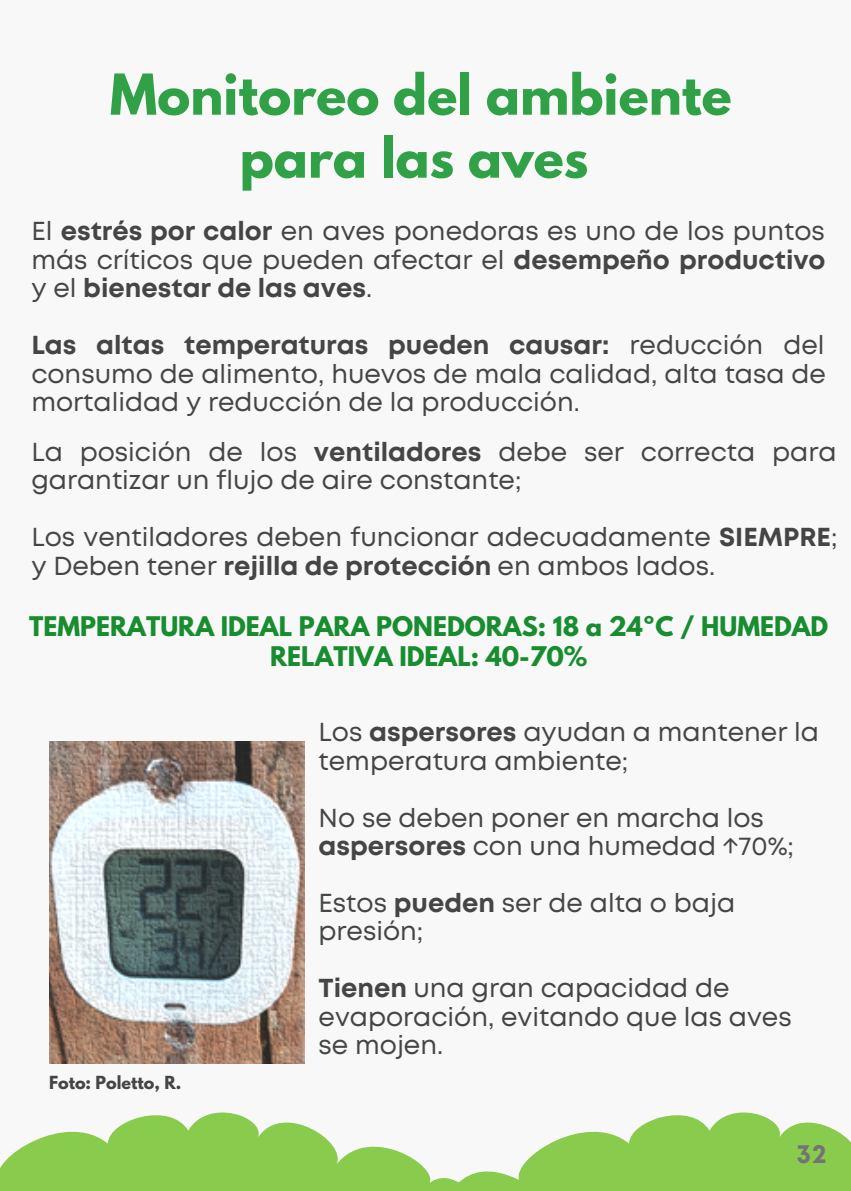
<style>
.page{position:relative;width:851px;height:1191px;background:#fff}
.page>*{position:absolute;margin:0;border:0;box-sizing:border-box;transform-origin:0 0}
.t1{font:700 50px/63px "League Spartan";color:#31a148;text-align:center}
.t2{font:700 26.6px "Mont";color:#737373}
.t3{font:26px/28.4px "Mont";color:#454545}
.t4{font:700 24px/30px "League Spartan";color:#188d30;text-align:center}
.t5{font:700 16px "League Spartan";color:#454545}
.s1{font-weight:700}
</style>
<div class="page">
<div style="left:0;top:0;width:850px;height:1190px;background:#f8f8f8"></div>
<svg style="left:0;top:1112px;width:850px;height:78px;fill:#89cb4d"></svg>
<img style="left:49px;top:741px;width:255px;height:322px">
<h1 class="t1" style="left:110px;top:69px;width:623px">Monitoreo del ambiente para las aves</h1>
<p class="t3" style="left:31px;top:219px;width:795px;text-align:justify">El <span class="s1">estrés por calor</span> en aves ponedoras es uno de los puntos más críticos que pueden afectar el <span class="s1">desempeño productivo </span>y el <span class="s1">bienestar de las aves</span>.</p>
<p class="t3" style="left:31px;top:333px;width:795px;text-align:justify"><span class="s1">Las altas temperaturas pueden causar:</span> reducción del consumo de alimento, huevos de mala calidad, alta tasa de mortalidad y reducción de la producción.</p>
<p class="t3" style="left:31px;top:439px;width:806px">La posición de los <span class="s1">ventiladores</span> debe ser correcta para garantizar un flujo de aire constante;</p>
<p class="t3" style="left:31px;top:525px;width:807px">Los ventiladores deben funcionar adecuadamente <span class="s1">SIEMPRE</span>; y Deben tener <span class="s1">rejilla de protección</span> en ambos lados.</p>
<p class="t4" style="left:29px;top:615px;width:800px">TEMPERATURA IDEAL PARA PONEDORAS: 18 a 24ºC / HUMEDAD<br>RELATIVA IDEAL: 40-70%</p>
<p class="t5" style="left:49px;top:1074px;width:134px">Foto: Poletto, R.</p>
<p class="t3" style="left:318px;top:720px;width:501px">Los <span class="s1">aspersores</span> ayudan a mantener la temperatura ambiente;</p>
<p class="t3" style="left:318px;top:805px;width:476px">No se deben poner en marcha los <span class="s1">aspersores</span> con una humedad ↑70%;</p>
<p class="t3" style="left:318px;top:891px;width:418px">Estos <span class="s1">pueden</span> ser de alta o baja presión;</p>
<p class="t3" style="left:318px;top:976px;width:474px"><span class="s1">Tienen</span> una gran capacidad de evaporación, evitando que las aves se mojen.</p>
<p class="t2" style="left:795px;top:1144px;width:32px">32</p>
</div>
